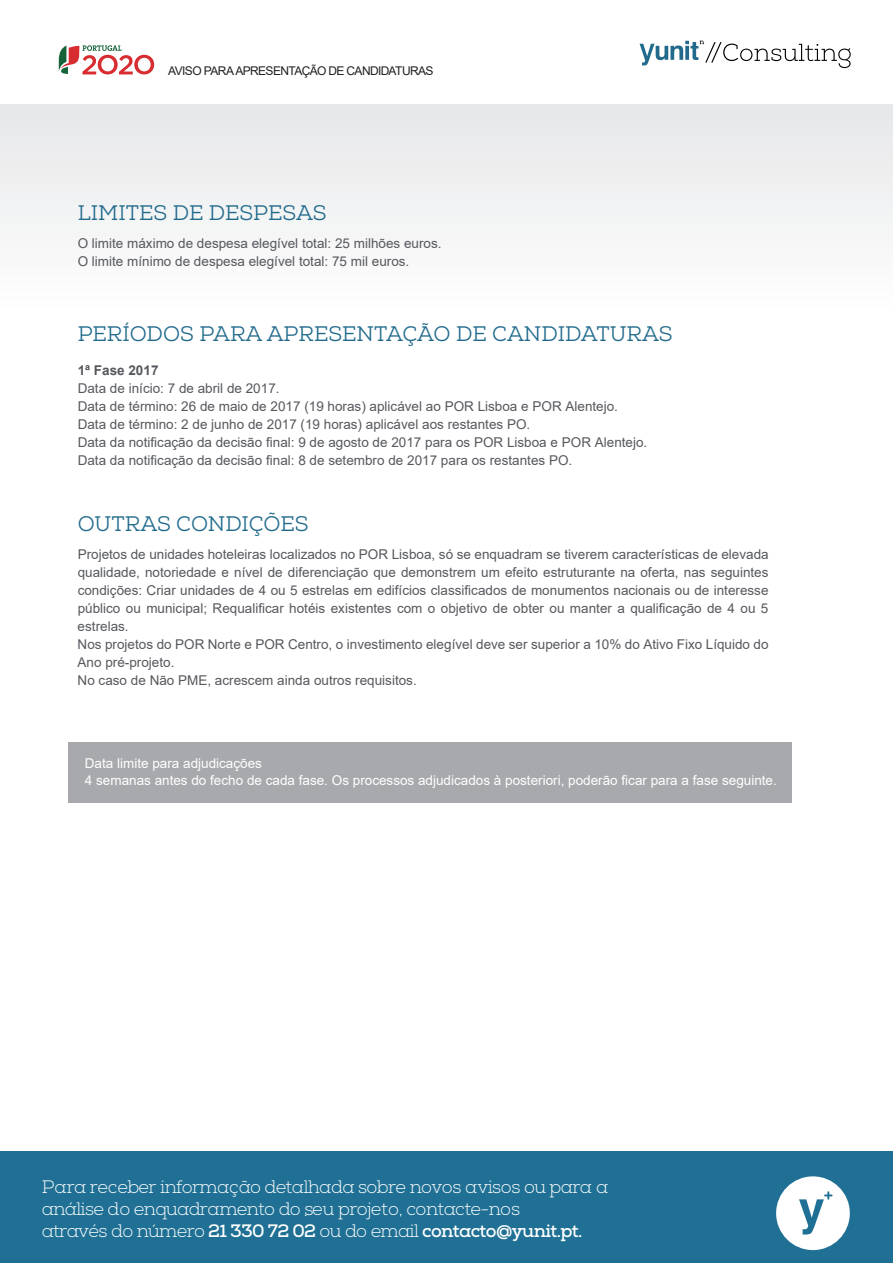
<style>
.page{position:relative;width:893px;height:1263px;background:#fff}
.page>*{position:absolute;margin:0;border:0;box-sizing:border-box;transform-origin:0 0}
.t1{font:21px "Nexa Slab";color:#216a8c}
.t2{font:300 18px/21.6px "Nexa Slab";letter-spacing:-.035em;color:#fff}
.t3{font:13.5px/18px "Arial";color:#55585d}
.t4{font:13.5px/16.2px "Arial";color:#fff}
.t5{font:700 13.5px "Arial";color:#55585d}
.t6{font:12px "Arial";letter-spacing:-.05em;color:#231f20}
.s1{font-weight:700}
</style>
<div class="page">
<div style="left:0;top:104px;width:893px;height:271px;background:linear-gradient(to bottom,#e7e8e9,#fff)"></div>
<svg style="left:640px;top:41px;width:211px;height:27px"></svg>
<svg style="left:59px;top:45px;width:95px;height:29px"></svg>
<div style="left:69px;top:742px;width:723px;height:60px;background:#a8a9ad"></div>
<div style="left:0;top:1151px;width:893px;height:112px;background:#1f7094"></div>
<div style="left:776px;top:1176px;width:74px;height:74px;background:#fff;border-radius:50%"></div>
<svg style="left:799px;top:1191px;width:34px;height:43px"></svg>
<p class="t6" style="left:168px;top:62px;width:267px">AVISO PARA APRESENTAÇÃO DE CANDIDATURAS</p>
<h1 class="t1" style="left:78px;top:200px;width:250px">LIMITES DE DESPESAS</h1>
<p class="t3" style="left:78px;top:234px;width:365px">O limite máximo de despesa elegível total: 25 milhões euros.<br>O limite mínimo de despesa elegível total: 75 mil euros.</p>
<h1 class="t1" style="left:78px;top:321px;width:596px">PERÍODOS PARA APRESENTAÇÃO DE CANDIDATURAS</h1>
<p class="t5" style="left:78px;top:361px;width:82px">1ª Fase 2017</p>
<p class="t3" style="left:78px;top:379px;width:571px">Data de início: 7 de abril de 2017.<br>Data de término: 26 de maio de 2017 (19 horas) aplicável ao POR Lisboa e POR Alentejo.<br>Data de término: 2 de junho de 2017 (19 horas) aplicável aos restantes PO.<br>Data da notificação da decisão final: 9 de agosto de 2017 para os POR Lisboa e POR Alentejo.<br>Data da notificação da decisão final: 8 de setembro de 2017 para os restantes PO.</p>
<h1 class="t1" style="left:78px;top:511px;width:232px">OUTRAS CONDIÇÕES</h1>
<p class="t3" style="left:78px;top:546px;width:693px">Projetos de unidades hoteleiras localizados no POR Lisboa, só se enquadram se tiverem características de elevada qualidade, notoriedade e nível de diferenciação que demonstrem um efeito estruturante na oferta, nas seguintes condições: Criar unidades de 4 ou 5 estrelas em edifícios classificados de monumentos nacionais ou de interesse público ou municipal; Requalificar hotéis existentes com o objetivo de obter ou manter a qualificação de 4 ou 5 estrelas.<br>Nos projetos do POR Norte e POR Centro, o investimento elegível deve ser superior a 10% do Ativo Fixo Líquido do Ano pré-projeto.<br>No caso de Não PME, acrescem ainda outros requisitos.</p>
<p class="t4" style="left:85px;top:755px;width:693px">Data limite para adjudicações<br>4 semanas antes do fecho de cada fase. Os processos adjudicados à posteriori, poderão ficar para a fase seguinte.</p>
<h2 class="t2" style="left:42px;top:1177px;width:568px">Para receber informação detalhada sobre novos avisos ou para a análise do enquadramento do .seu projeto, contacte-nos<br>através do número <span class="s1">21 330 72 02</span> ou do email <span class="s1">contacto@yunit.pt.</span></h2>
</div>
